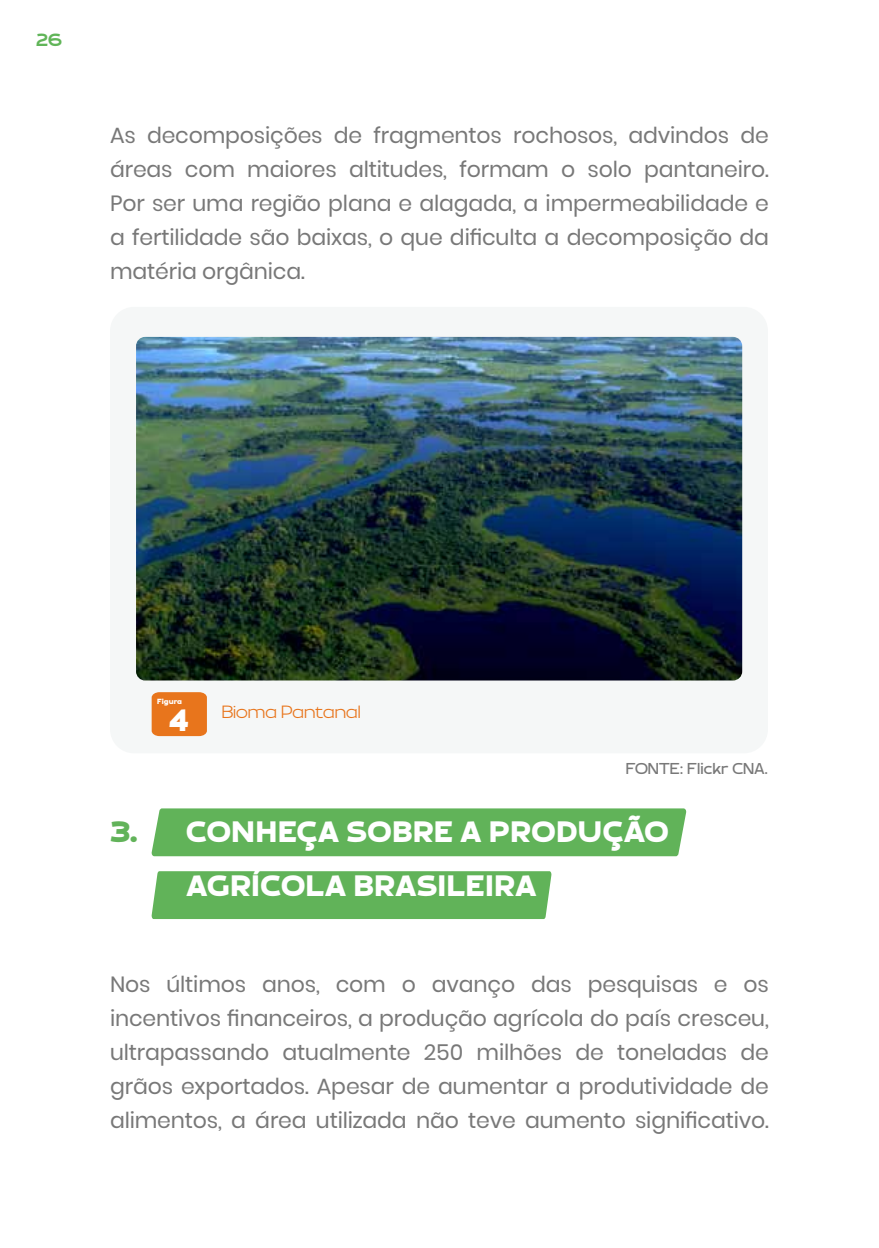
<style>
.page{position:relative;width:879px;height:1248px;background:#fff}
.page>*{position:absolute;margin:0;border:0;box-sizing:border-box;transform-origin:0 0}
.t1{font:900 31.6px "Brinnan";color:#fff}
.t2{font:900 30px/54px "Brinnan";letter-spacing:.02em;color:#fff}
.t3{font:22px/34px "Poppins";letter-spacing:-.005em;color:#787878;text-align:justify}
.t4{font:300 18px "Brinnan";color:#e8751c}
.t5{font:700 18px "Brinnan";color:#61b559}
.t6{font:16px "Brinnan";color:#787878}
.t7{font:900 7.6px "Brinnan";color:#fff}
.s1{color:#62b35a}
</style>
<div class="page">
<div style="left:110px;top:307px;width:658px;height:446px;background:#f5f7f7;border-radius:24px"></div>
<div style="left:151px;top:808px;width:535px;height:48px;background:#61b359"></div>
<div style="left:151px;top:871px;width:400px;height:47px;background:#61b359"></div>
<img style="left:136px;top:337px;width:606px;height:343px">
<div style="left:152px;top:692px;width:55px;height:44px;background:#e8751c"></div>
<p class="t5" style="left:36px;top:30px;width:27px">26</p>
<p class="t3" style="left:110px;top:119px;width:660px">As decomposições de fragmentos rochosos, advindos de áreas com maiores altitudes, formam o solo pantaneiro.<br>Por ser uma região plana e alagada, a impermeabilidade e a fertilidade são baixas, o que dificulta a decomposição da matéria orgânica.</p>
<p class="t7" style="left:157px;top:697px;width:26px">Figura</p>
<h1 class="t1" style="left:169px;top:701px;width:22px">4</h1>
<p class="t4" style="left:222px;top:702px;width:141px">Bioma Pantanal</p>
<p class="t6" style="left:626px;top:759px;width:144px">FONTE: Flickr CNA.</p>
<h2 class="t2" style="left:186px;top:807px;width:484px;text-indent:-76px"><span class="s1">3.</span> CONHEÇA SOBRE A PRODUÇÃO<br>AGRÍCOLA BRASILEIRA</h2>
<p class="t3" style="left:110px;top:967px;width:660px">Nos últimos anos, com o avanço das pesquisas e os incentivos financeiros, a produção agrícola do país cresceu, ultrapassando atualmente 250 milhões de toneladas de grãos exportados. Apesar de aumentar a produtividade de alimentos, a área utilizada não teve aumento significativo.</p>
</div>
